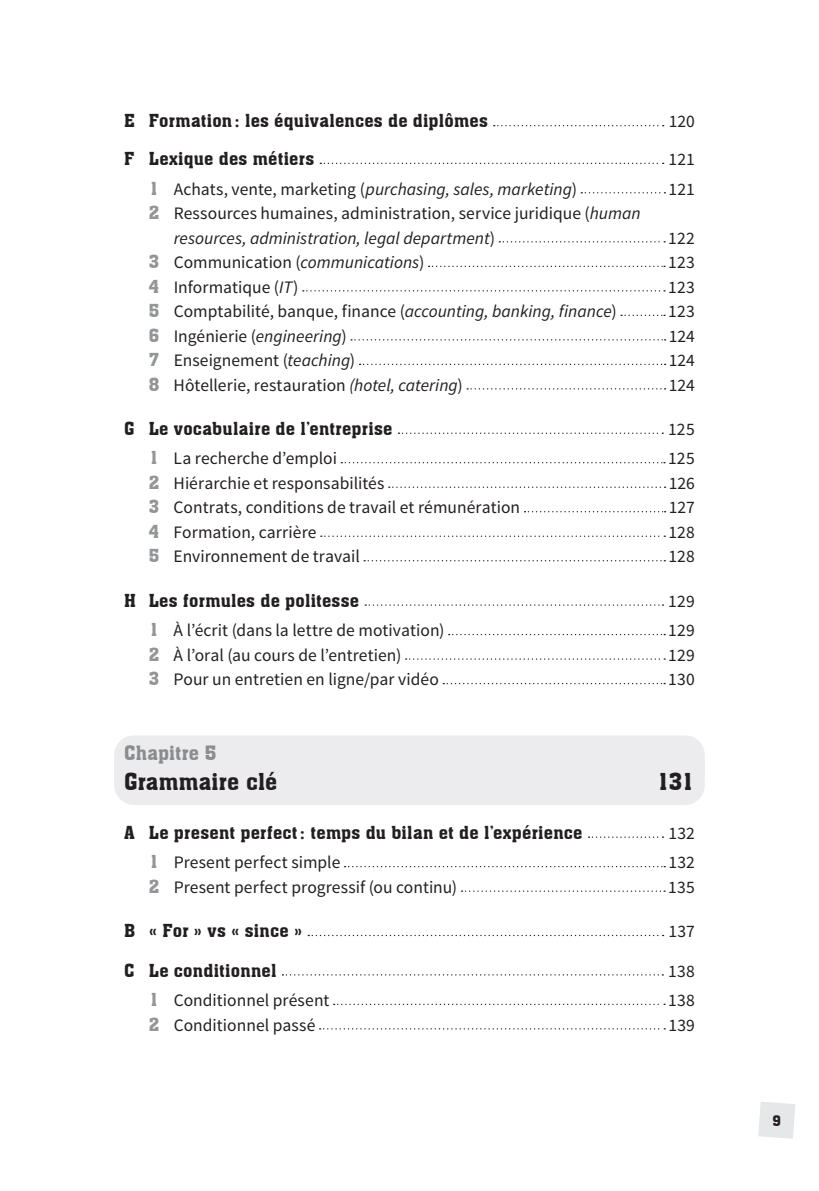
<style>
.page{position:relative;width:819px;height:1191px;background:#fff}
.page>*{position:absolute;margin:0;border:0;box-sizing:border-box;transform-origin:0 0}
.t1{font:22.75px "Aachen BT";letter-spacing:.005em;color:#231f20}
.t2{font:19.25px "Aachen BT";letter-spacing:.005em;color:#8a8c8f}
.t3{font:17.5px/24.5px "Source Sans Pro";letter-spacing:.005em;color:#231f20}
.t4{font:17.5px "Aachen BT";letter-spacing:.015em;color:#231f20}
.t5{font:italic 17.5px "Source Sans Pro";color:#231f20}
.t6{font:14px "Aachen BT";color:#231f20}
.s1{font-family:"Aachen BT";font-style:normal;color:#939598}
.s2{font-style:normal}
.s3{font-family:"Aachen BT";color:#939598}
.s4{font-style:italic}
</style>
<div class="page">
<svg style="left:758px;top:1102px;width:37px;height:36px"></svg>
<svg style="left:493px;top:125px;width:170px;height:1px"></svg>
<svg style="left:320px;top:163px;width:343px;height:1px"></svg>
<svg style="left:581px;top:192px;width:84px;height:1px"></svg>
<svg style="left:499px;top:241px;width:166px;height:1px"></svg>
<svg style="left:428px;top:266px;width:237px;height:1px"></svg>
<svg style="left:303px;top:290px;width:362px;height:1px"></svg>
<svg style="left:621px;top:315px;width:44px;height:1px"></svg>
<svg style="left:351px;top:339px;width:314px;height:1px"></svg>
<svg style="left:359px;top:364px;width:306px;height:1px"></svg>
<svg style="left:467px;top:388px;width:198px;height:1px"></svg>
<svg style="left:398px;top:432px;width:265px;height:2px"></svg>
<svg style="left:341px;top:462px;width:324px;height:1px"></svg>
<svg style="left:389px;top:486px;width:276px;height:2px"></svg>
<svg style="left:524px;top:511px;width:141px;height:1px"></svg>
<svg style="left:321px;top:535px;width:344px;height:2px"></svg>
<svg style="left:364px;top:560px;width:301px;height:1px"></svg>
<svg style="left:365px;top:604px;width:298px;height:2px"></svg>
<svg style="left:448px;top:634px;width:217px;height:1px"></svg>
<svg style="left:405px;top:658px;width:260px;height:1px"></svg>
<svg style="left:443px;top:683px;width:222px;height:1px"></svg>
<div style="left:114px;top:735px;width:590px;height:70px;background:#ececee"></div>
<svg style="left:588px;top:836px;width:75px;height:2px"></svg>
<svg style="left:344px;top:866px;width:321px;height:1px"></svg>
<svg style="left:461px;top:890px;width:204px;height:1px"></svg>
<svg style="left:308px;top:934px;width:355px;height:2px"></svg>
<svg style="left:282px;top:974px;width:381px;height:1px"></svg>
<svg style="left:333px;top:1003px;width:332px;height:2px"></svg>
<svg style="left:319px;top:1028px;width:346px;height:1px"></svg>
<p class="t4" style="left:124px;top:110px;width:365px">E Formation: les équivalences de diplômes</p>
<p class="t3" style="left:668px;top:110px;width:28px">120</p>
<p class="t4" style="left:124px;top:148px;width:192px">F Lexique des métiers</p>
<p class="t3" style="left:668px;top:147px;width:28px">121</p>
<p class="t5" style="left:149px;top:178px;width:429px"><span class="s1">1</span> <span class="s2">Achats, vente, marketing (</span>purchasing, sales, marketing<span class="s2">)</span></p>
<p class="t3" style="left:668px;top:177px;width:28px">121</p>
<p class="t3" style="left:174px;top:201px;width:468px;text-indent:-25px"><span class="s3">2</span> Ressources humaines, administration, service juridique (<span class="s4">human resources, administration, legal department</span>)</p>
<p class="t3" style="left:668px;top:226px;width:28px">122</p>
<p class="t3" style="left:149px;top:250px;width:277px"><span class="s3">3</span> Communication (<span class="s4">communications</span>)</p>
<p class="t3" style="left:668px;top:250px;width:28px">123</p>
<p class="t3" style="left:149px;top:275px;width:151px"><span class="s3">4</span> Informatique (<span class="s4">IT</span>)</p>
<p class="t3" style="left:668px;top:275px;width:28px">123</p>
<p class="t3" style="left:149px;top:299px;width:469px"><span class="s3">5</span> Comptabilité, banque, finance (<span class="s4">accounting, banking, finance</span>)</p>
<p class="t3" style="left:668px;top:299px;width:28px">123</p>
<p class="t3" style="left:149px;top:324px;width:199px"><span class="s3">6</span> Ingénierie (<span class="s4">engineering</span>)</p>
<p class="t3" style="left:668px;top:324px;width:28px">124</p>
<p class="t3" style="left:149px;top:348px;width:208px"><span class="s3">7</span> Enseignement (<span class="s4">teaching</span>)</p>
<p class="t3" style="left:668px;top:348px;width:28px">124</p>
<p class="t3" style="left:149px;top:373px;width:315px"><span class="s3">8</span> Hôtellerie, restauration <span class="s4">(hotel, catering</span>)</p>
<p class="t3" style="left:668px;top:373px;width:28px">124</p>
<p class="t4" style="left:124px;top:417px;width:270px">G Le vocabulaire de l’entreprise</p>
<p class="t3" style="left:668px;top:417px;width:28px">125</p>
<p class="t3" style="left:149px;top:447px;width:190px"><span class="s3">1</span> La recherche d’emploi</p>
<p class="t3" style="left:668px;top:447px;width:28px">125</p>
<p class="t3" style="left:149px;top:471px;width:237px"><span class="s3">2</span> Hiérarchie et responsabilités</p>
<p class="t3" style="left:668px;top:471px;width:28px">126</p>
<p class="t3" style="left:149px;top:496px;width:373px"><span class="s3">3</span> Contrats, conditions de travail et rémunération</p>
<p class="t3" style="left:668px;top:496px;width:28px">127</p>
<p class="t3" style="left:149px;top:520px;width:169px"><span class="s3">4</span> Formation, carrière</p>
<p class="t3" style="left:668px;top:520px;width:28px">128</p>
<p class="t3" style="left:149px;top:545px;width:212px"><span class="s3">5</span> Environnement de travail</p>
<p class="t3" style="left:668px;top:545px;width:28px">128</p>
<p class="t4" style="left:124px;top:589px;width:237px">H Les formules de politesse</p>
<p class="t3" style="left:668px;top:589px;width:28px">129</p>
<p class="t3" style="left:149px;top:618px;width:297px"><span class="s3">1</span> À l’écrit (dans la lettre de motivation)</p>
<p class="t3" style="left:668px;top:618px;width:28px">129</p>
<p class="t3" style="left:149px;top:643px;width:254px"><span class="s3">2</span> À l’oral (au cours de l’entretien)</p>
<p class="t3" style="left:668px;top:643px;width:28px">129</p>
<p class="t3" style="left:149px;top:667px;width:291px"><span class="s3">3</span> Pour un entretien en ligne/par vidéo</p>
<p class="t3" style="left:668px;top:667px;width:28px">130</p>
<p class="t2" style="left:124px;top:741px;width:94px">Chapitre 5</p>
<h1 class="t1" style="left:124px;top:767px;width:154px">Grammaire clé</h1>
<h1 class="t1" style="left:656px;top:767px;width:40px">131</h1>
<p class="t4" style="left:124px;top:821px;width:460px">A Le present perfect: temps du bilan et de l’expérience</p>
<p class="t3" style="left:668px;top:821px;width:28px">132</p>
<p class="t3" style="left:149px;top:850px;width:193px"><span class="s3">1</span> Present perfect simple</p>
<p class="t3" style="left:668px;top:850px;width:28px">132</p>
<p class="t3" style="left:149px;top:875px;width:310px"><span class="s3">2</span> Present perfect progressif (ou continu)</p>
<p class="t3" style="left:668px;top:875px;width:28px">135</p>
<p class="t4" style="left:124px;top:920px;width:180px">B « For » vs « since »</p>
<p class="t3" style="left:668px;top:919px;width:28px">137</p>
<p class="t4" style="left:124px;top:959px;width:154px">C Le conditionnel</p>
<p class="t3" style="left:668px;top:959px;width:28px">138</p>
<p class="t3" style="left:149px;top:988px;width:182px"><span class="s3">1</span> Conditionnel présent</p>
<p class="t3" style="left:668px;top:988px;width:28px">138</p>
<p class="t3" style="left:149px;top:1012px;width:168px"><span class="s3">2</span> Conditionnel passé</p>
<p class="t3" style="left:668px;top:1012px;width:28px">139</p>
<p class="t6" style="left:772px;top:1111px;width:10px">9</p>
</div>
